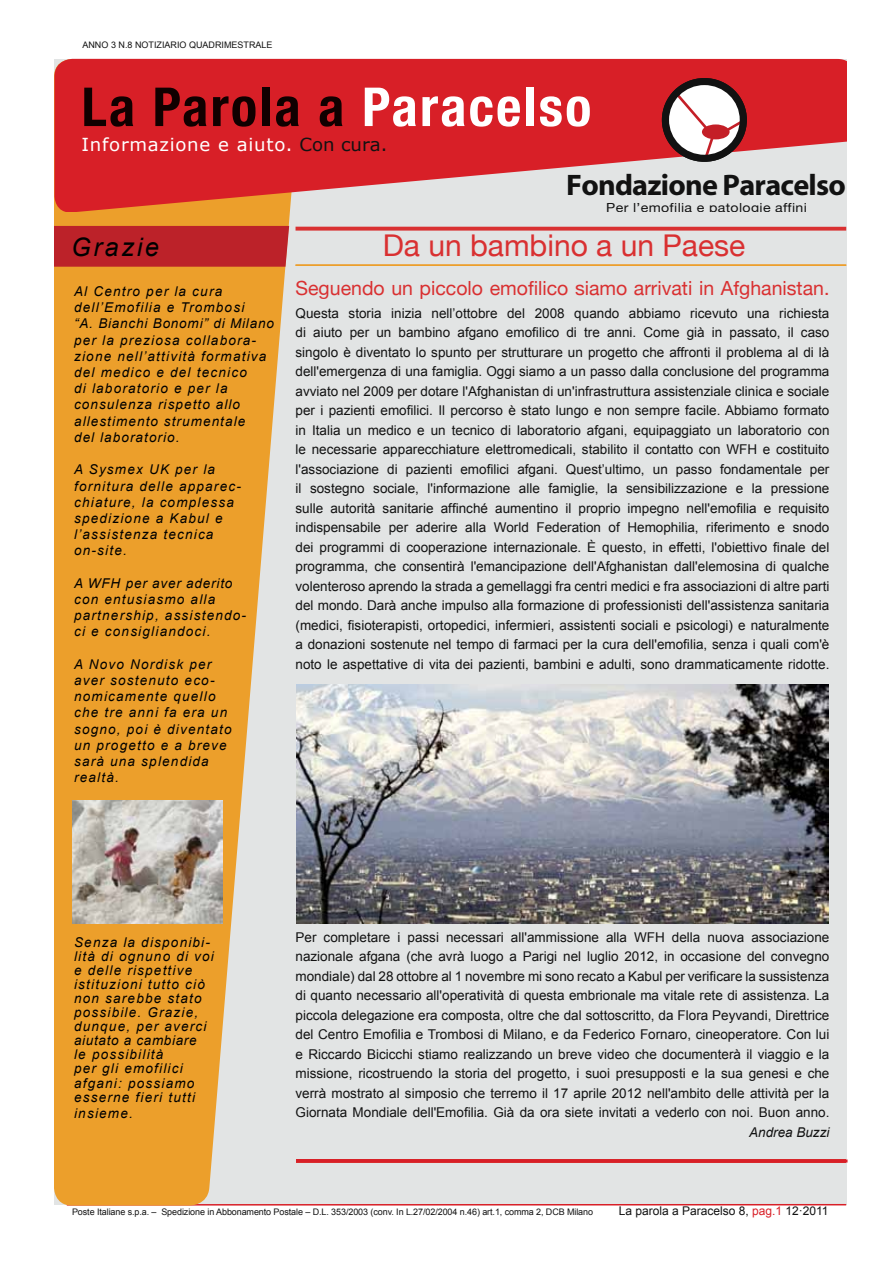
<style>
.page{position:relative;width:893px;height:1263px;background:#fff}
.page>*{position:absolute;margin:0;border:0;box-sizing:border-box;transform-origin:0 0}
.t1{font:700 condensed 53.7px "Helvetica Neue";letter-spacing:.04em;color:#100}
.t2{font:30px "Helvetica Neue";color:#d93031}
.t3{font:700 29.85px "Myriad";letter-spacing:-.025em;color:#121212}
.t4{font:italic 25.5px "Arial";letter-spacing:.1em;color:#000}
.t5{font:19.5px "Helvetica Neue";color:#d93031}
.t6{font:17.85px "Verdana";letter-spacing:.04em;color:#fff}
.t7{font:13.5px/19.5px "Arial";color:#121212;text-align:justify}
.t8{font:italic 13.5px/16.2px "Arial";letter-spacing:.09em;color:#000}
.t9{font:italic 13.5px "Arial";color:#121212}
.t10{font:12.6px "Helvetica Neue";letter-spacing:.025em;color:#121212;scale:1.13 1}
.t11{font:12px "Arial";color:#121212}
.t12{font:9px "Arial";letter-spacing:-.01em;color:#121212}
.s1{color:#fff}
.s2{color:#121212}
.s3{color:#d81f27}
</style>
<div class="page">
<div style="left:54px;top:60px;width:793px;height:1145px;background:#e2e4e4"></div>
<hr style="left:67px;top:1204px;width:779px;height:1px;background:#d81f27">
<svg style="left:54px;top:212px;width:242px;height:993px;fill:#ec9f2b"></svg>
<svg style="left:54px;top:59px;width:792px;height:153px;fill:#d81f27"></svg>
<div style="left:84px;top:88px;width:263px;height:39px;background:#d81f27"></div>
<svg style="left:662px;top:78px;width:85px;height:84px;background:#b88f91"></svg>
<hr style="left:296px;top:1159px;width:551px;height:3px;background:#d81f27">
<svg style="left:296px;top:227px;width:550px;height:4px;background:#d94142"></svg>
<svg style="left:296px;top:264px;width:550px;height:2px"></svg>
<div style="left:54px;top:226px;width:235px;height:41px;background:#bc2229"></div>
<img style="left:296px;top:685px;width:533px;height:238px">
<img style="left:72px;top:801px;width:150px;height:122px">
<p class="t12" style="left:82px;top:39px;width:192px">ANNO 3 N.8 NOTIZIARIO QUADRIMESTRALE</p>
<h1 class="t1" style="left:82px;top:74px;width:511px">La Parola a <span class="s1">Paracelso</span></h1>
<h3 class="t6" style="left:82px;top:134px;width:307px">Informazione e aiuto. <span class="s2">Con cura.</span></h3>
<h3 class="t3" style="left:566px;top:170px;width:281px">Fondazione Paracelso</h3>
<p class="t10" style="left:606px;top:200px;width:179px">Per l’emofilia e patologie affini</p>
<h3 class="t4" style="left:71px;top:230px;width:89px">Grazie</h3>
<p class="t8" style="left:74px;top:283px;width:201px">Al Centro per la cura dell’Emofilia e Trombosi<br>“A. Bianchi Bonomi” di Milano per la preziosa collabora&shy;zione nell’attività formativa del medico e del tecnico<br>di laboratorio e per la consulenza rispetto allo allestimento strumentale<br>del laboratorio.</p>
<p class="t8" style="left:74px;top:462px;width:168px">A Sysmex UK per la fornitura delle apparec&shy;chiature, la complessa spedizione a Kabul e l’assistenza tecnica on-site.</p>
<p class="t8" style="left:74px;top:575px;width:174px">A WFH per aver aderito con entusiasmo alla partnership, assistendo&shy;ci e consigliandoci.</p>
<p class="t8" style="left:74px;top:656px;width:159px">A Novo Nordisk per aver sostenuto eco&shy;nomicamente quello che tre anni fa era un sogno, poi è diventato un progetto e a breve sarà una splendida realtà.</p>
<h2 class="t2" style="left:383px;top:227px;width:364px">Da un bambino a un Paese</h2>
<h3 class="t5" style="left:296px;top:277px;width:535px">Seguendo un piccolo emofilico siamo arrivati in Afghanistan.</h3>
<p class="t7" style="left:296px;top:304px;width:535px">Questa storia inizia nell’ottobre del 2008 quando abbiamo ricevuto una richiesta di aiuto per un bambino afgano emofilico di tre anni. Come già in passato, il caso singolo è diventato lo spunto per strutturare un progetto che affronti il problema al di là dell'emergenza di una famiglia. Oggi siamo a un passo dalla conclusione del programma avviato nel 2009 per dotare l'Afghanistan di un'infrastruttura assistenziale clinica e sociale per i pazienti emofilici. Il percorso è stato lungo e non sempre facile. Abbiamo formato in Italia un medico e un tecnico di laboratorio afgani, equipaggiato un laboratorio con le necessarie apparecchiature elettromedicali, stabilito il contatto con WFH e costituito l'associazione di pazienti emofilici afgani. Quest’ultimo, un passo fondamentale per il sostegno sociale, l'informazione alle famiglie, la sensibilizzazione e la pressione sulle autorità sanitarie affinché aumentino il proprio impegno nell'emofilia e requisito indispensabile per aderire alla World Federation of Hemophilia, riferimento e snodo dei programmi di cooperazione internazionale. È questo, in effetti, l'obiettivo finale del programma, che consentirà l'emancipazione dell'Afghanistan dall'elemosina di qualche volenteroso aprendo la strada a gemellaggi fra centri medici e fra associazioni di altre parti del mondo. Darà anche impulso alla formazione di professionisti dell'assistenza sanitaria (medici, fisioterapisti, ortopedici, infermieri, assistenti sociali e psicologi) e naturalmente a donazioni sostenute nel tempo di farmaci per la cura dell'emofilia, senza i quali com'è noto le aspettative di vita dei pazienti, bambini e adulti, sono drammaticamente ridotte.</p>
<p class="t8" style="left:74px;top:935px;width:141px;line-height:14.1px">Senza la disponibi&shy;lità di ognuno di voi e delle rispettive istituzioni tutto ciò non sarebbe stato possibile. Grazie, dunque, per averci aiutato a cambiare<br>le possibilità<br>per gli emofilici afgani: possiamo esserne fieri tutti</p>
<p class="t8" style="left:74px;top:1105px;width:60px">insieme.</p>
<p class="t7" style="left:296px;top:928px;width:535px">Per completare i passi necessari all'ammissione alla WFH della nuova associazione nazionale afgana (che avrà luogo a Parigi nel luglio 2012, in occasione del convegno mondiale) dal 28 ottobre al 1 novembre mi sono recato a Kabul per verificare la sussistenza di quanto necessario all'operatività di questa embrionale ma vitale rete di assistenza. La piccola delegazione era composta, oltre che dal sottoscritto, da Flora Peyvandi, Direttrice del Centro Emofilia e Trombosi di Milano, e da Federico Fornaro, cineoperatore. Con lui e Riccardo Bicicchi stiamo realizzando un breve video che documenterà il viaggio e la missione, ricostruendo la storia del progetto, i suoi presupposti e la sua genesi e che verrà mostrato al simposio che terremo il 17 aprile 2012 nell'ambito delle attività per la Giornata Mondiale dell'Emofilia. Già da ora siete invitati a vederlo con noi. Buon anno.</p>
<p class="t9" style="left:749px;top:1123px;width:82px">Andrea Buzzi</p>
<p class="t12" style="left:72px;top:1206px;width:523px">Poste Italiane s.p.a. – Spedizione in Abbonamento Postale – D.L. 353/2003 (conv. In L.27/02/2004 n.46) art.1, comma 2, DCB Milano</p>
<p class="t11" style="left:619px;top:1203px;width:211px">La parola a Paracelso 8, <span class="s3">pag.1</span> 12·2011</p>
</div>
